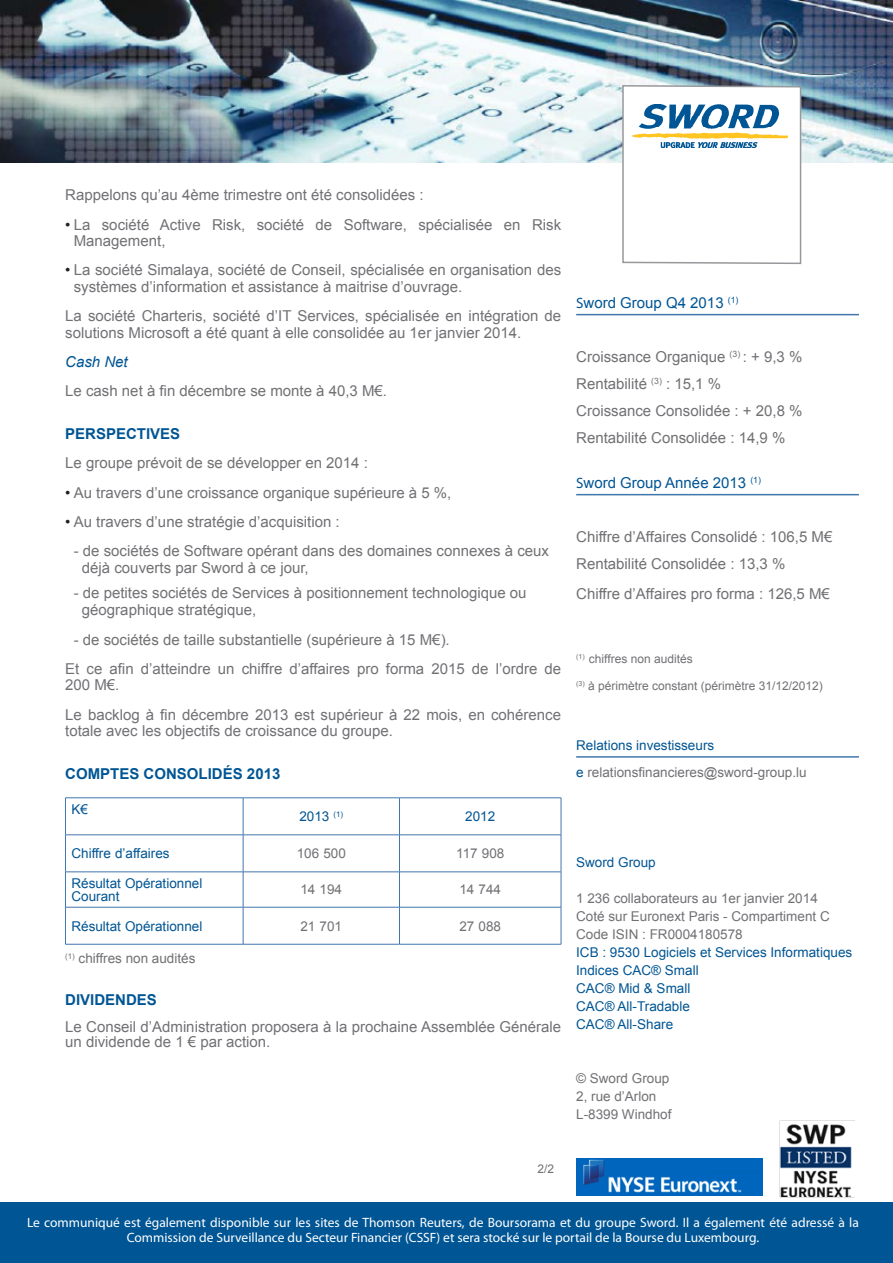
<style>
.page{position:relative;width:893px;height:1263px;background:#fff}
.page>*{position:absolute;margin:0;border:0;box-sizing:border-box;transform-origin:0 0}
.media_details{font:15px/16.5px "Arial";color:#717074}
.t1{font:700 15px "Arial";color:#005594}
.Media_Relations{font:15px "Arial";color:#005594}
.t2{font:italic 15px "Arial";color:#005594}
.media_details-2{font:13.5px/18px "Arial";color:#717074}
.t3{font:13.5px/15px "Myriad Pro";color:#fff;text-align:center}
.Media_Relations-2{font:13.5px/13.5px "Arial";color:#005594}
.media_details-3{font:12px "Arial";color:#717074}
.s1{color:#231f20}
.s2{font-family:"Myriad Pro"}
.s3{color:#005594}
</style>
<div class="page">
<img style="left:0;top:0;width:893px;height:163px">
<div style="left:0;top:1202px;width:893px;height:61px;background:#005594"></div>
<hr style="left:65px;top:797px;width:178px;height:1px;background:#4176ad">
<hr style="left:65px;top:798px;width:1px;height:37px;background:#4176ad">
<hr style="left:243px;top:797px;width:156px;height:1px;background:#4176ad">
<hr style="left:243px;top:798px;width:1px;height:37px;background:#4176ad">
<hr style="left:399px;top:797px;width:162px;height:1px;background:#4176ad">
<hr style="left:399px;top:798px;width:1px;height:37px;background:#4176ad">
<hr style="left:561px;top:798px;width:1px;height:37px;background:#4176ad">
<hr style="left:65px;top:834px;width:178px;height:1px;background:#4176ad">
<hr style="left:65px;top:835px;width:1px;height:37px;background:#4176ad">
<hr style="left:243px;top:834px;width:156px;height:1px;background:#4176ad">
<hr style="left:243px;top:835px;width:1px;height:37px;background:#4176ad">
<hr style="left:399px;top:834px;width:162px;height:1px;background:#4176ad">
<hr style="left:399px;top:835px;width:1px;height:37px;background:#4176ad">
<hr style="left:561px;top:835px;width:1px;height:37px;background:#4176ad">
<hr style="left:65px;top:871px;width:178px;height:1px;background:#4176ad">
<hr style="left:65px;top:872px;width:1px;height:35px;background:#4176ad">
<hr style="left:243px;top:871px;width:156px;height:1px;background:#4176ad">
<hr style="left:243px;top:872px;width:1px;height:35px;background:#4176ad">
<hr style="left:399px;top:871px;width:162px;height:1px;background:#4176ad">
<hr style="left:399px;top:872px;width:1px;height:35px;background:#4176ad">
<hr style="left:561px;top:872px;width:1px;height:35px;background:#4176ad">
<hr style="left:65px;top:907px;width:178px;height:1px;background:#4176ad">
<hr style="left:65px;top:907px;width:1px;height:37px;background:#4176ad">
<hr style="left:243px;top:907px;width:156px;height:1px;background:#4176ad">
<hr style="left:243px;top:907px;width:1px;height:37px;background:#4176ad">
<hr style="left:399px;top:907px;width:162px;height:1px;background:#4176ad">
<hr style="left:399px;top:907px;width:1px;height:37px;background:#4176ad">
<hr style="left:561px;top:907px;width:1px;height:37px;background:#4176ad">
<hr style="left:65px;top:944px;width:178px;height:1px;background:#4176ad">
<hr style="left:243px;top:944px;width:156px;height:1px;background:#4176ad">
<hr style="left:399px;top:944px;width:162px;height:1px;background:#4176ad">
<hr style="left:576px;top:314px;width:283px;height:1px;background:#4176ad">
<hr style="left:576px;top:494px;width:283px;height:1px;background:#4176ad">
<hr style="left:576px;top:756px;width:283px;height:2px;background:#4176ad">
<img style="left:576px;top:1158px;width:187px;height:38px">
<img style="left:779px;top:1121px;width:73px;height:76px">
<svg style="left:621px;top:84px;width:181px;height:181px"></svg>
<p class="media_details" style="left:65px;top:187px;width:360px">Rappelons qu’au 4ème trimestre ont été consolidées :</p>
<p class="media_details" style="left:74px;top:216px;width:489px;text-indent:-9px"><span class="s1">•</span> La société Active Risk, société de Software, spécialisée en Risk<br>Management,</p>
<p class="media_details" style="left:74px;top:262px;width:489px;text-indent:-9px"><span class="s1">•</span> La société Simalaya, société de Conseil, spécialisée en organisation des systèmes d’information et assistance à maitrise d’ouvrage.</p>
<p class="media_details" style="left:65px;top:308px;width:497px">La société Charteris, société d’IT Services, spécialisée en intégration de solutions Microsoft a été quant à elle consolidée au 1er janvier 2014.</p>
<p class="t2" style="left:65px;top:352px;width:64px">Cash Net</p>
<p class="media_details" style="left:65px;top:383px;width:323px">Le cash net à fin décembre se monte à 40,3 M€.</p>
<p class="t1" style="left:65px;top:424px;width:117px">PERSPECTIVES</p>
<p class="media_details" style="left:65px;top:455px;width:304px">Le groupe prévoit de se développer en 2014 :</p>
<p class="media_details" style="left:65px;top:484px;width:388px"><span class="s1">•</span> Au travers d’une croissance organique supérieure à 5 %,</p>
<p class="media_details" style="left:65px;top:513px;width:276px"><span class="s1">•</span> Au travers d’une stratégie d’acquisition :</p>
<p class="media_details" style="left:74px;top:543px;width:477px">- de sociétés de Software opérant dans des domaines connexes à ceux</p>
<p class="media_details" style="left:82px;top:560px;width:228px">déjà couverts par Sword à ce jour,</p>
<p class="media_details" style="left:74px;top:585px;width:454px">- de petites sociétés de Services à positionnement technologique ou</p>
<p class="media_details" style="left:82px;top:602px;width:176px">géographique stratégique,</p>
<p class="media_details" style="left:74px;top:631px;width:378px">- de sociétés de taille substantielle (supérieure à 15 M€).</p>
<p class="media_details" style="left:65px;top:660px;width:497px">Et ce afin d’atteindre un chiffre d’affaires pro forma 2015 de l’ordre de<br>200 M€.</p>
<p class="media_details" style="left:65px;top:706px;width:497px">Le backlog à fin décembre 2013 est supérieur à 22 mois, en cohérence totale avec les objectifs de croissance du groupe.</p>
<p class="t1" style="left:65px;top:763px;width:217px">COMPTES CONSOLIDÉS 2013</p>
<p class="Media_Relations-2" style="left:71px;top:802px;width:18px">K€</p>
<p class="Media_Relations-2" style="left:299px;top:810px;width:45px">2013 <sup>(1)</sup></p>
<p class="Media_Relations-2" style="left:465px;top:810px;width:32px">2012</p>
<p class="Media_Relations-2" style="left:71px;top:847px;width:100px">Chiffre d’affaires</p>
<p class="media_details-2" style="left:297px;top:845px;width:51px">106 500</p>
<p class="media_details-2" style="left:456px;top:845px;width:50px">117 908</p>
<p class="Media_Relations-2" style="left:71px;top:876px;width:132px">Résultat Opérationnel<br>Courant</p>
<p class="media_details-2" style="left:300px;top:881px;width:43px">14 194</p>
<p class="media_details-2" style="left:459px;top:881px;width:43px">14 744</p>
<p class="Media_Relations-2" style="left:71px;top:919px;width:132px">Résultat Opérationnel</p>
<p class="media_details-2" style="left:300px;top:917px;width:43px">21 701</p>
<p class="media_details-2" style="left:459px;top:917px;width:43px">27 088</p>
<p class="media_details-2" style="left:65px;top:949px;width:132px"><sup>(1)</sup> chiffres non audités</p>
<p class="t1" style="left:65px;top:989px;width:93px">DIVIDENDES</p>
<p class="media_details" style="left:65px;top:1020px;width:497px;line-height:15px">Le Conseil d’Administration proposera à la prochaine Assemblée Générale un dividende de 1 € par action.</p>
<p class="Media_Relations" style="left:576px;top:292px;width:164px"><span class="s2">S</span>word Group Q4 2013 <sup>(1)</sup></p>
<p class="media_details" style="left:576px;top:348px;width:228px">Croissance Organique <sup>(3)</sup> : + 9,3 %</p>
<p class="media_details" style="left:576px;top:375px;width:146px">Rentabilité <sup>(3)</sup> : 15,1 %</p>
<p class="media_details" style="left:576px;top:402px;width:228px">Croissance Consolidée : + 20,8 %</p>
<p class="media_details" style="left:576px;top:429px;width:211px">Rentabilité Consolidée : 14,9 %</p>
<p class="Media_Relations" style="left:576px;top:472px;width:186px"><span class="s2">S</span>word Group Année 2013 <sup>(1)</sup></p>
<p class="media_details" style="left:576px;top:528px;width:258px">Chiffre d’Affaires Consolidé : 106,5 M€</p>
<p class="media_details" style="left:576px;top:555px;width:211px">Rentabilité Consolidée : 13,3 %</p>
<p class="media_details" style="left:576px;top:585px;width:255px">Chiffre d’Affaires pro forma : 126,5 M€</p>
<p class="media_details-3" style="left:576px;top:651px;width:118px"><sup>(1)</sup> chiffres non audités</p>
<p class="media_details-3" style="left:576px;top:678px;width:248px"><sup>(3)</sup> à périmètre constant (périmètre 31/12/2012)</p>
<p class="Media_Relations-2" style="left:576px;top:738px;width:140px">Relations investisseurs</p>
<p class="media_details-2" style="left:576px;top:763px;width:232px"><span class="s3">e</span> relationsfinancieres@sword-group.lu</p>
<p class="Media_Relations-2" style="left:576px;top:855px;width:81px">Sword Group</p>
<p class="media_details-2" style="left:576px;top:889px;width:243px">1 236 collaborateurs au 1er janvier 2014</p>
<p class="media_details-2" style="left:576px;top:907px;width:255px">Coté sur Euronext Paris - Compartiment C</p>
<p class="media_details-2" style="left:576px;top:925px;width:168px">Code ISIN : FR0004180578</p>
<p class="Media_Relations-2" style="left:576px;top:945px;width:278px">ICB : 9530 Logiciels et Services Informatiques</p>
<p class="Media_Relations-2" style="left:576px;top:963px;width:124px">Indices CAC® Small</p>
<p class="Media_Relations-2" style="left:576px;top:981px;width:116px">CAC® Mid &amp; Small</p>
<p class="Media_Relations-2" style="left:576px;top:999px;width:115px">CAC® All-Tradable</p>
<p class="Media_Relations-2" style="left:576px;top:1017px;width:98px">CAC® All-Share</p>
<p class="media_details-2" style="left:576px;top:1069px;width:95px">© Sword Group</p>
<p class="media_details-2" style="left:576px;top:1087px;width:97px">2, rue d’Arlon<br>L-8399 Windhof</p>
<p class="media_details-3" style="left:537px;top:1161px;width:18px">2/2</p>
<p class="t3" style="left:27px;top:1215px;width:833px">Le communiqué est également disponible sur les sites de Thomson Reuters, de Boursorama et du groupe Sword. Il a également été adressé à la<br>Commission de Surveillance du Secteur Financier (CSSF) et sera stocké sur le portail de la Bourse du Luxembourg.</p>
</div>
